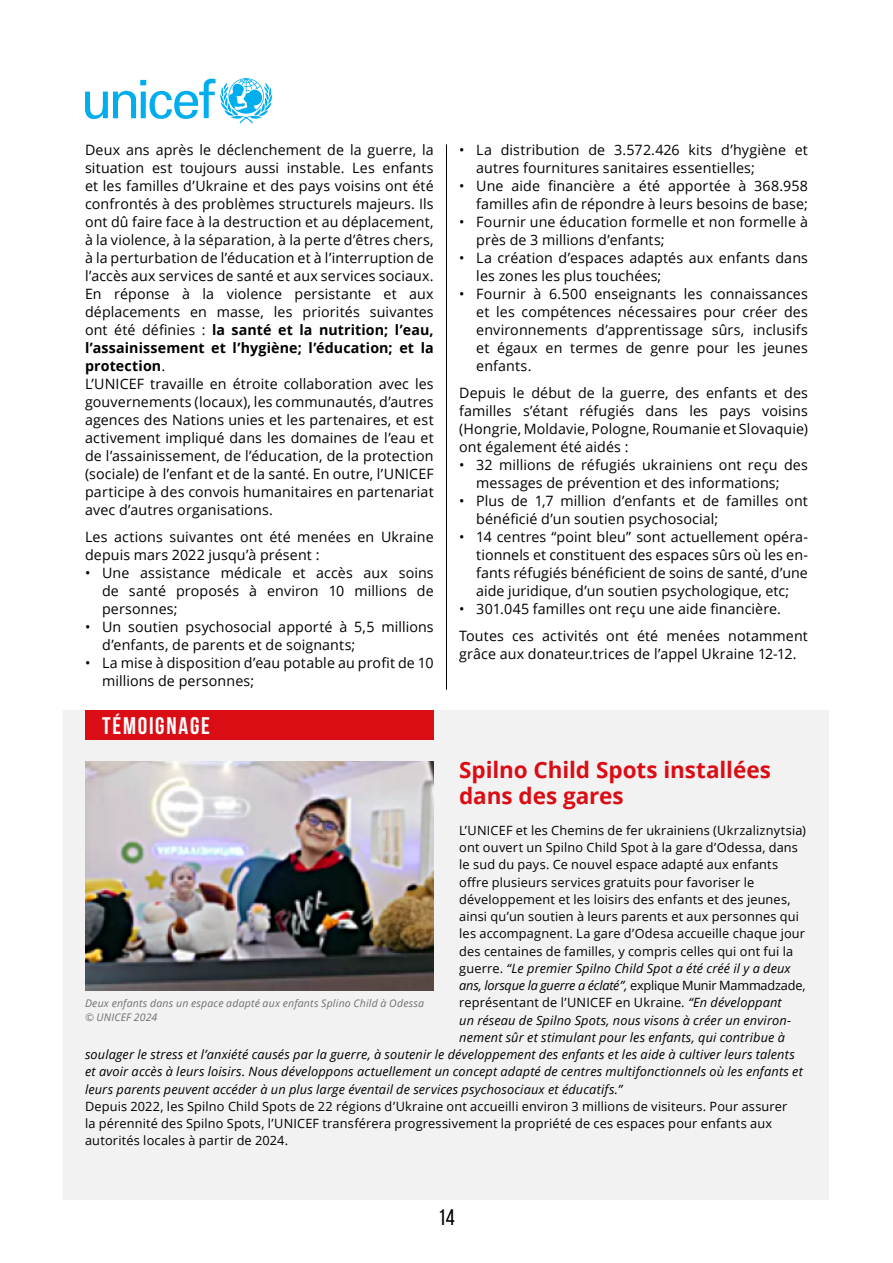
<style>
.page{position:relative;width:893px;height:1263px;background:#fff}
.page>*{position:absolute;margin:0;border:0;box-sizing:border-box;transform-origin:0 0}
.t1{font:700 24px "Bebas Neue";letter-spacing:.07em;color:#fff}
.t2{font:700 22.5px/25.5px "Open Sans";letter-spacing:-.005em;color:#da0d15}
.t3{font:22.5px "Bebas Neue";color:#000}
.t4{font:14.25px/18px "Open Sans";letter-spacing:.01em;color:#000}
.t5{font:12.75px/17.2px "Open Sans";letter-spacing:.015em;color:#000}
.t6{font:italic 12.75px "Open Sans";letter-spacing:.01em;color:#000}
.t7{font:italic 12.75px "Open Sans";letter-spacing:-.02em;color:#000}
.t8{font:italic 10.5px/13.5px "Open Sans";letter-spacing:.02em;color:#706f6f}
.s1{font-weight:700}
.s2{font-style:normal}
.s3{font-style:italic}
</style>
<div class="page">
<hr style="left:446px;top:145px;width:1px;height:544px;background:#000">
<div style="left:64px;top:710px;width:765px;height:489px;background:#f2f2f2"></div>
<div style="left:85px;top:710px;width:349px;height:30px;background:#da0d15"></div>
<img style="left:85px;top:761px;width:349px;height:230px">
<svg style="left:85px;top:78px;width:187px;height:45px"></svg>
<p class="t4" style="left:85px;top:141px;width:350px">Deux ans après le déclenchement de la guerre, la situation est toujours aussi instable. Les enfants et les familles d’Ukraine et des pays voisins ont été confrontés à des problèmes structurels majeurs. Ils ont dû faire face à la destruction et au déplacement, à la violence, à la séparation, à la perte d’êtres chers, à la perturbation de l’éducation et à l’interruption de l’accès aux services de santé et aux services sociaux.<br>En réponse à la violence persistante et aux déplacements en masse, les priorités suivantes ont été définies : <span class="s1">la santé et la nutrition; l’eau, l’assainissement et l’hygiène; l’éducation; et la protection</span>.<br>L’UNICEF travaille en étroite collaboration avec les gouvernements (locaux), les communautés, d’autres agences des Nations unies et les partenaires, et est activement impliqué dans les domaines de l’eau et de l’assainissement, de l’éducation, de la protection (sociale) de l’enfant et de la santé. En outre, l’UNICEF participe à des convois humanitaires en partenariat avec d’autres organisations.</p>
<p class="t4" style="left:85px;top:527px;width:350px">Les actions suivantes ont été menées en Ukraine depuis mars 2022 jusqu’à présent :</p>
<p class="t4" style="left:102px;top:563px;width:333px;text-align:justify;text-indent:-17px">• Une assistance médicale et accès aux soins de santé proposés à environ 10 millions de personnes;</p>
<p class="t4" style="left:102px;top:617px;width:333px;text-indent:-17px">• Un soutien psychosocial apporté à 5,5 millions d’enfants, de parents et de soignants;</p>
<p class="t4" style="left:102px;top:653px;width:333px;text-indent:-17px">• La mise à disposition d’eau potable au profit de 10 millions de personnes;</p>
<h1 class="t1" style="left:102px;top:713px;width:109px">TÉMOIGNAGE</h1>
<p class="t4" style="left:476px;top:141px;width:333px;text-indent:-17px">• La distribution de 3.572.426 kits d’hygiène et autres fournitures sanitaires essentielles;</p>
<p class="t4" style="left:459px;top:177px;width:350px;text-align:right">• Une aide financière a été apportée à 368.958 familles afin de répondre à leurs besoins de base;</p>
<p class="t4" style="left:476px;top:213px;width:333px;text-indent:-17px">• Fournir une éducation formelle et non formelle à près de 3 millions d’enfants;</p>
<p class="t4" style="left:476px;top:249px;width:333px;text-indent:-17px">• La création d’espaces adaptés aux enfants dans les zones les plus touchées;</p>
<p class="t4" style="left:476px;top:285px;width:333px;text-align:justify;text-indent:-17px">• Fournir à 6.500 enseignants les connaissances et les compétences nécessaires pour créer des environnements d’apprentissage sûrs, inclusifs et égaux en termes de genre pour les jeunes enfants.</p>
<p class="t4" style="left:459px;top:383px;width:350px;text-align:justify">Depuis le début de la guerre, des enfants et des familles s’étant réfugiés dans les pays voisins (Hongrie, Moldavie, Pologne, Roumanie et Slovaquie) ont également été aidés :</p>
<p class="t4" style="left:476px;top:455px;width:333px;text-indent:-17px">• 32 millions de réfugiés ukrainiens ont reçu des messages de prévention et des informations;</p>
<p class="t4" style="left:476px;top:491px;width:333px;text-indent:-17px">• Plus de 1,7 million d’enfants et de familles ont bénéficié d’un soutien psychosocial;</p>
<p class="t4" style="left:476px;top:527px;width:333px;text-align:justify;text-indent:-17px">• 14 centres “point bleu” sont actuellement opéra&shy;tionnels et constituent des espaces sûrs où les en&shy;fants réfugiés bénéficient de soins de santé, d’une aide juridique, d’un soutien psychologique, etc;</p>
<p class="t4" style="left:459px;top:595px;width:350px;line-height:26.5px">• 301.045 familles ont reçu une aide financière.<br>Toutes ces activités ont été menées notamment</p>
<p class="t4" style="left:459px;top:644px;width:339px">grâce aux donateur.trices de l’appel Ukraine 12-12.</p>
<h2 class="t2" style="left:459px;top:757px;width:313px">Spilno Child Spots installées dans des gares</h2>
<p class="t5" style="left:459px;top:821px;width:348px">L’UNICEF et les Chemins de fer ukrainiens (Ukrzaliznytsia)</p>
<p class="t5" style="left:459px;top:838px;width:340px">ont ouvert un Spilno Child Spot à la gare d’Odessa, dans</p>
<p class="t5" style="left:459px;top:856px;width:321px">le sud du pays. Ce nouvel espace adapté aux enfants</p>
<p class="t5" style="left:459px;top:873px;width:297px">offre plusieurs services gratuits pour favoriser le</p>
<p class="t5" style="left:459px;top:890px;width:333px">développement et les loisirs des enfants et des jeunes,</p>
<p class="t5" style="left:459px;top:907px;width:341px">ainsi qu’un soutien à leurs parents et aux personnes qui</p>
<p class="t5" style="left:459px;top:925px;width:347px">les accompagnent. La gare d’Odesa accueille chaque jour</p>
<p class="t5" style="left:459px;top:942px;width:335px">des centaines de familles, y compris celles qui ont fui la</p>
<p class="t6" style="left:459px;top:959px;width:333px"><span class="s2">guerre.</span> “Le premier Spilno Child Spot a été créé il y a deux</p>
<p class="t7" style="left:459px;top:977px;width:348px">ans, lorsque la guerre a éclaté”, <span class="s2">explique Munir Mammadzade,</span></p>
<p class="t5" style="left:459px;top:994px;width:324px">représentant de l’UNICEF en Ukraine<span class="s3">. “En développant</span></p>
<p class="t6" style="left:459px;top:1011px;width:333px">un réseau de Spilno Spots, nous visons à créer un environ-</p>
<p class="t6" style="left:459px;top:1028px;width:327px">nement sûr et stimulant pour les enfants, qui contribue à</p>
<p class="t6" style="left:85px;top:1046px;width:711px">soulager le stress et l’anxiété causés par la guerre, à soutenir le développement des enfants et les aide à cultiver leurs talents</p>
<p class="t6" style="left:85px;top:1063px;width:719px">et avoir accès à leurs loisirs. Nous développons actuellement un concept adapté de centres multifonctionnels où les enfants et</p>
<p class="t6" style="left:85px;top:1080px;width:539px">leurs parents peuvent accéder à un plus large éventail de services psychosociaux et éducatifs.”</p>
<p class="t5" style="left:85px;top:1097px;width:704px">Depuis 2022, les Spilno Child Spots de 22 régions d’Ukraine ont accueilli environ 3 millions de visiteurs. Pour assurer la pérennité des Spilno Spots, l’UNICEF transférera progressivement la propriété de ces espaces pour enfants aux autorités locales à partir de 2024.</p>
<p class="t8" style="left:85px;top:996px;width:341px">Deux enfants dans un espace adapté aux enfants Splino Child à Odessa © UNICEF 2024</p>
<h2 class="t3" style="left:438px;top:1204px;width:18px">14</h2>
</div>
